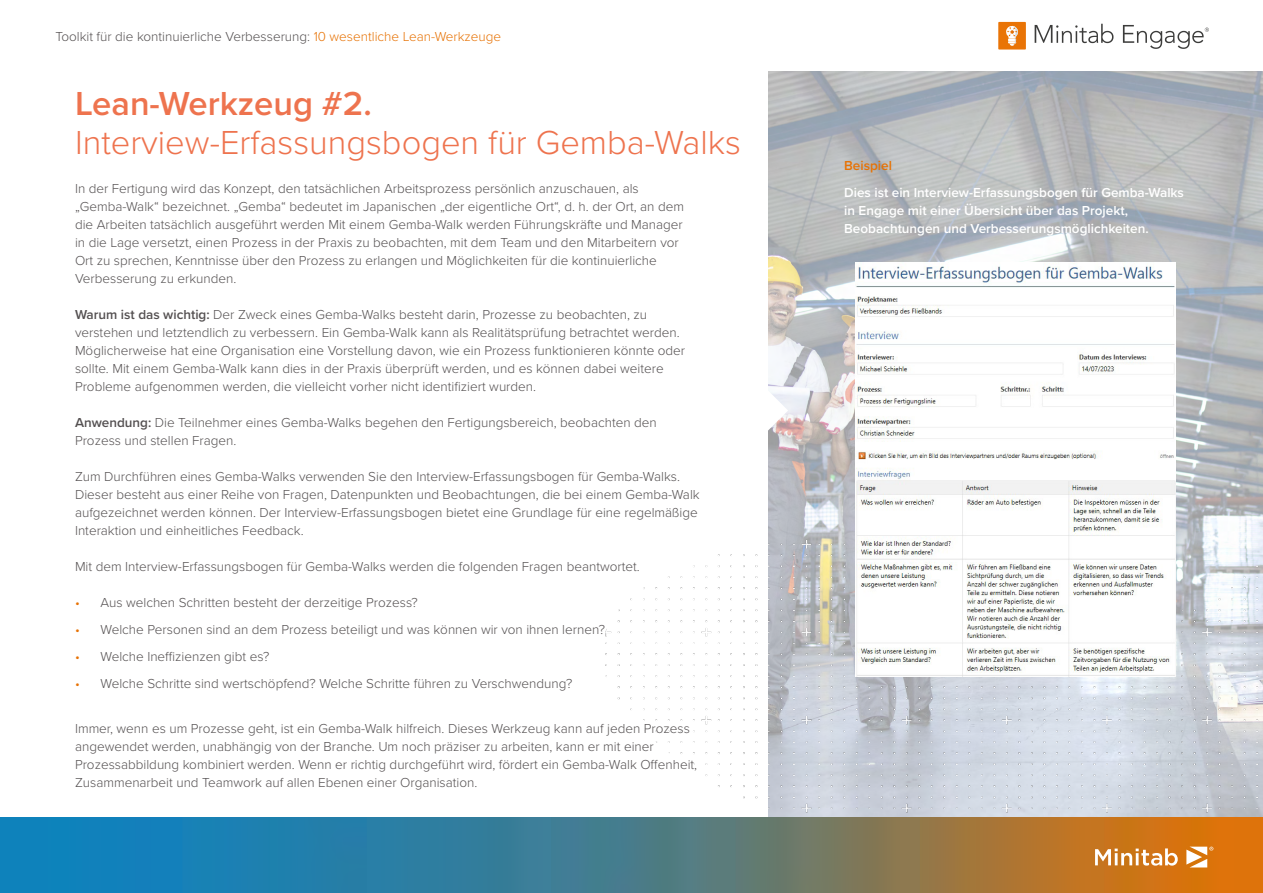
<style>
.page{position:relative;width:1263px;height:893px;background:#fff}
.page>*{position:absolute;margin:0;border:0;box-sizing:border-box;transform-origin:0 0}
.t1{font:300 34.5px "Proxima Nova";color:#ee734e}
.t2{font:600 34.5px "Proxima Nova";color:#ee734e}
.t3{font:300 13.5px/18px "Proxima Nova";color:#545051}
.t4{font:600 13.5px/18px "Proxima Nova";color:#fff}
.t5{font:600 13.5px "Proxima Nova";color:#e77204}
.s1{color:#e77204}
.s2{font-weight:600}
</style>
<div class="page">
<img style="left:768px;top:71px;width:495px;height:246px">
<img style="left:439px;top:317px;width:824px;height:501px">
<img style="left:0;top:818px;width:1263px;height:75px">
<svg style="left:1095px;top:848px;width:83px;height:18px"></svg>
<svg style="left:1186px;top:847px;width:27px;height:20px"></svg>
<svg style="left:748px;top:390px;width:40px;height:41px"></svg>
<div style="left:998px;top:22px;width:28px;height:28px;background:#e97406"></div>
<svg style="left:1006px;top:26px;width:12px;height:20px"></svg>
<svg style="left:1034px;top:24px;width:79px;height:19px"></svg>
<svg style="left:1123px;top:25px;width:86px;height:24px"></svg>
<img style="left:855px;top:262px;width:321px;height:414px">
<p class="t3" style="left:55px;top:27px;width:447px">Toolkit für die kontinuierliche Verbesserung: <span class="s1">10 wesentliche Lean-Werkzeuge</span></p>
<h1 class="t2" style="left:75px;top:78px;width:298px">Lean-Werkzeug #2.</h1>
<h1 class="t1" style="left:75px;top:117px;width:668px">Interview-Erfassungsbogen für Gemba-Walks</h1>
<p class="t3" style="left:75px;top:179px;width:610px">In der Fertigung wird das Konzept, den tatsächlichen Arbeitsprozess persönlich anzuschauen, als „Gemba-Walk“ bezeichnet. „Gemba“ bedeutet im Japanischen „der eigentliche Ort“, d. h. der Ort, an dem die Arbeiten tatsächlich ausgeführt werden Mit einem Gemba-Walk werden Führungskräfte und Manager in die Lage versetzt, einen Prozess in der Praxis zu beobachten, mit dem Team und den Mitarbeitern vor Ort zu sprechen, Kenntnisse über den Prozess zu erlangen und Möglichkeiten für die kontinuierliche Verbesserung zu erkunden.</p>
<p class="t3" style="left:75px;top:305px;width:612px"><span class="s2">Warum ist das wichtig:</span> Der Zweck eines Gemba-Walks besteht darin, Prozesse zu beobachten, zu verstehen und letztendlich zu verbessern. Ein Gemba-Walk kann als Realitätsprüfung betrachtet werden.<br>Möglicherweise hat eine Organisation eine Vorstellung davon, wie ein Prozess funktionieren könnte oder sollte. Mit einem Gemba-Walk kann dies in der Praxis überprüft werden, und es können dabei weitere Probleme aufgenommen werden, die vielleicht vorher nicht identifiziert wurden.</p>
<p class="t3" style="left:75px;top:413px;width:583px"><span class="s2">Anwendung:</span> Die Teilnehmer eines Gemba-Walks begehen den Fertigungsbereich, beobachten den<br>Prozess und stellen Fragen.</p>
<p class="t3" style="left:75px;top:467px;width:626px">Zum Durchführen eines Gemba-Walks verwenden Sie den Interview-Erfassungsbogen für Gemba-Walks.<br>Dieser besteht aus einer Reihe von Fragen, Datenpunkten und Beobachtungen, die bei einem Gemba-Walk aufgezeichnet werden können. Der Interview-Erfassungsbogen bietet eine Grundlage für eine regelmäßige Interaktion und einheitliches Feedback.</p>
<p class="t3" style="left:75px;top:557px;width:566px">Mit dem Interview-Erfassungsbogen für Gemba-Walks werden die folgenden Fragen beantwortet.</p>
<p class="t3" style="left:75px;top:593px;width:344px"><span class="s1">•</span> Aus welchen Schritten besteht der derzeitige Prozess?</p>
<p class="t3" style="left:75px;top:620px;width:532px"><span class="s1">•</span> Welche Personen sind an dem Prozess beteiligt und was können wir von ihnen lernen?</p>
<p class="t3" style="left:75px;top:647px;width:196px"><span class="s1">•</span> Welche Ineffizienzen gibt es?</p>
<p class="t3" style="left:75px;top:674px;width:499px"><span class="s1">•</span> Welche Schritte sind wertschöpfend? Welche Schritte führen zu Verschwendung?</p>
<p class="t3" style="left:75px;top:719px;width:624px">Immer, wenn es um Prozesse geht, ist ein Gemba-Walk hilfreich. Dieses Werkzeug kann auf jeden Prozess angewendet werden, unabhängig von der Branche. Um noch präziser zu arbeiten, kann er mit einer Prozessabbildung kombiniert werden. Wenn er richtig durchgeführt wird, fördert ein Gemba-Walk Offenheit, Zusammenarbeit und Teamwork auf allen Ebenen einer Organisation.</p>
<p class="t5" style="left:844px;top:155px;width:49px">Beispiel</p>
<p class="t4" style="left:844px;top:183px;width:341px">Dies ist ein Interview-Erfassungsbogen für Gemba-Walks in Engage mit einer Übersicht über das Projekt,<br>Beobachtungen und Verbesserungsmöglichkeiten.</p>
</div>
